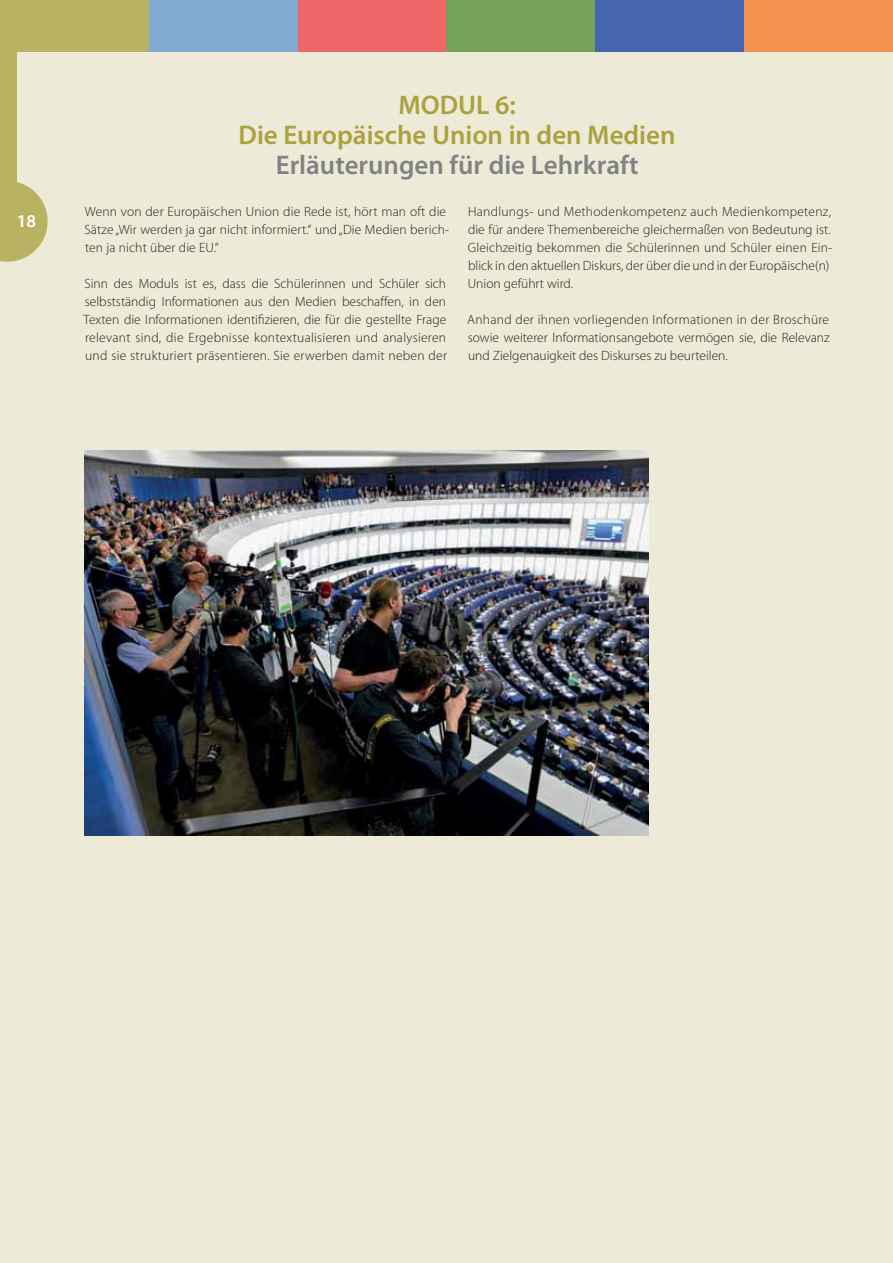
<style>
.page{position:relative;width:893px;height:1263px;background:#fff}
.page>*{position:absolute;margin:0;border:0;box-sizing:border-box;transform-origin:0 0}
.t1{font:600 27px/30px "Myriad Pro";color:#aaa23e;text-align:center}
.t2{font:600 27px "Myriad Pro";color:#808285}
.t3{font:600 18px "Myriad Pro";color:#fff}
.t4{font:300 13.5px/18px "Myriad Pro";letter-spacing:.01em;color:#231f20}
</style>
<div class="page">
<div style="left:0;top:0;width:892px;height:1263px;background:#edead7"></div>
<div style="left:0;top:0;width:17px;height:234px;background:#b9b262"></div>
<svg style="left:0;top:182px;width:48px;height:80px"></svg>
<div style="left:149px;top:0;width:148px;height:51px;background:#82aad0"></div>
<div style="left:0;top:0;width:149px;height:51px;background:#b9b262"></div>
<div style="left:297px;top:0;width:149px;height:51px;background:#f16668"></div>
<div style="left:446px;top:0;width:149px;height:51px;background:#76a159"></div>
<div style="left:595px;top:0;width:149px;height:51px;background:#4665b0"></div>
<div style="left:744px;top:0;width:148px;height:51px;background:#f7914f"></div>
<img style="left:85px;top:450px;width:563px;height:386px">
<h2 class="t3" style="left:17px;top:214px;width:21px">18</h2>
<h1 class="t1" style="left:238px;top:93px;width:438px">MODUL 6:<br>Die Europäische Union in den Medien</h1>
<h1 class="t2" style="left:276px;top:155px;width:364px">Erläuterungen für die Lehrkraft</h1>
<p class="t4" style="left:85px;top:204px;width:366px">Wenn von der Europäischen Union die Rede ist, hört man oft die<br>Sätze „Wir werden ja gar nicht informiert.“ und „Die Medien berich&shy;ten ja nicht über die EU.“</p>
<p class="t4" style="left:84px;top:276px;width:365px;text-align:justify">Sinn des Moduls ist es, dass die Schülerinnen und Schüler sich selbstständig Informationen aus den Medien beschaffen, in den Texten die Informationen identifizieren, die für die gestellte Frage relevant sind, die Ergebnisse kontextualisieren und analysieren und sie strukturiert präsentieren. Sie erwerben damit neben der</p>
<p class="t4" style="left:468px;top:204px;width:366px">Handlungs- und Methodenkompetenz auch Medienkompetenz, die für andere Themenbereiche gleichermaßen von Bedeutung ist.<br>Gleichzeitig bekommen die Schülerinnen und Schüler einen Ein&shy;blick in den aktuellen Diskurs, der über die und in der Europäische(n)<br>Union geführt wird.</p>
<p class="t4" style="left:467px;top:312px;width:364px;text-align:justify">Anhand der ihnen vorliegenden Informationen in der Broschüre sowie weiterer Informationsangebote vermögen sie, die Relevanz und Zielgenauigkeit des Diskurses zu beurteilen.</p>
</div>
